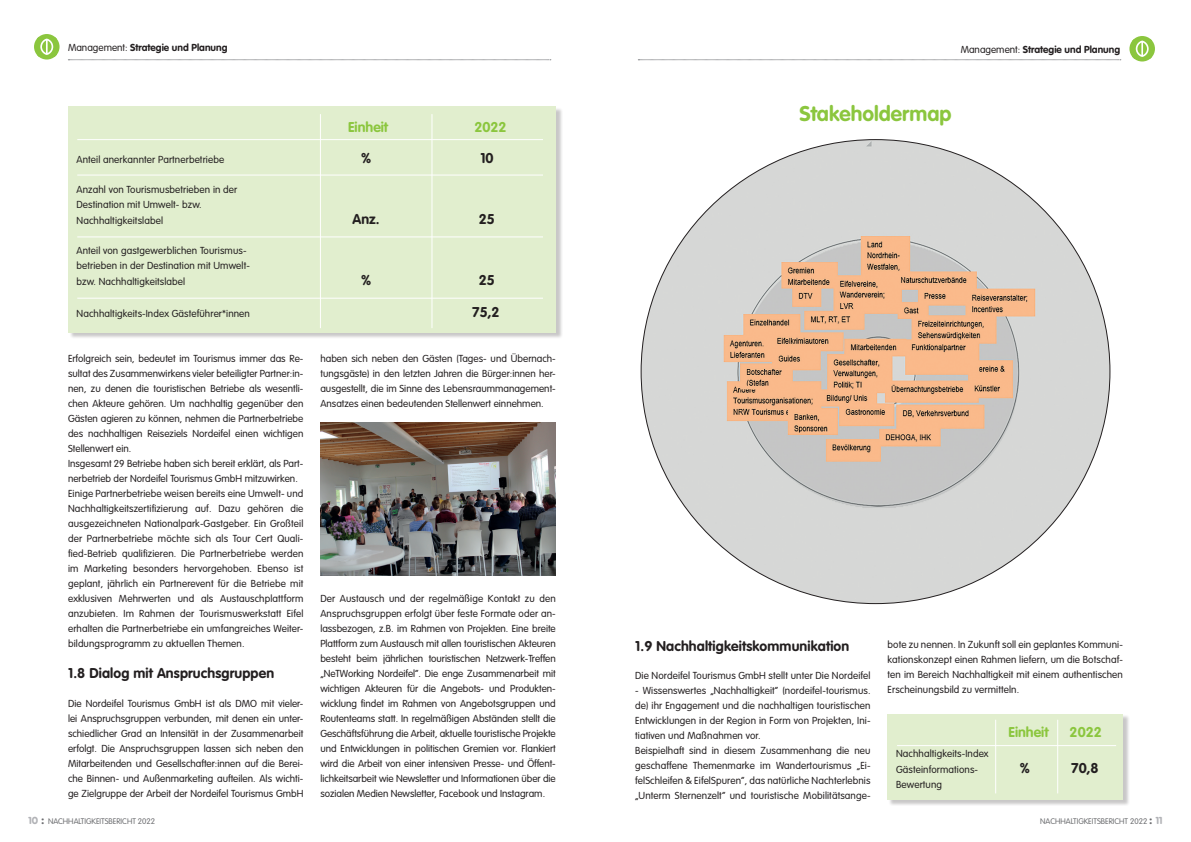
<style>
.page{position:relative;width:1191px;height:842px;background:#fff}
.page>*{position:absolute;margin:0;border:0;box-sizing:border-box;transform-origin:0 0}
.t1{font:700 21px "VAG Rounded";color:#8bc63e}
.t2{font:700 14px "VAG Rounded";letter-spacing:.01em;color:#231f20}
.t3{font:700 14px "VAG Rounded";color:#8bc63e}
.t4{font:300 10px/15px "VAG Rounded";letter-spacing:.01em;color:#231f20}
.t5{font:700 10px "VAG Rounded";color:#231f20}
.t6{font:300 8px "VAG Rounded";color:#6c6d70}
.s1{font-weight:300}
.s2{font-weight:900;font-size:10px;color:#b2b3b7}
.s3{font-weight:900;font-size:12px}
</style>
<div class="page">
<svg style="left:1129px;top:36px;width:26px;height:26px"></svg>
<div style="left:1132px;top:39px;width:20px;height:20px;background:#8bc63e"></div>
<svg style="left:1135px;top:41px;width:13px;height:16px"></svg>
<svg style="left:34px;top:34px;width:26px;height:26px"></svg>
<div style="left:37px;top:37px;width:20px;height:20px;background:#8bc63e"></div>
<svg style="left:40px;top:39px;width:13px;height:16px"></svg>
<svg style="left:68px;top:60px;width:483px;height:1px"></svg>
<svg style="left:638px;top:60px;width:482px;height:1px"></svg>
<img style="left:641px;top:140px;width:469px;height:464px">
<img style="left:320px;top:422px;width:236px;height:153px">
<div style="left:69px;top:107px;width:494px;height:232px;background:#231f20;opacity:.25"></div>
<div style="left:68px;top:106px;width:488px;height:226px;background:#e1eece"></div>
<hr style="left:77px;top:139px;width:466px;height:1px;background:#fff">
<hr style="left:77px;top:175px;width:466px;height:1px;background:#fff">
<hr style="left:77px;top:236px;width:466px;height:1px;background:#fff">
<hr style="left:77px;top:298px;width:466px;height:1px;background:#fff">
<hr style="left:320px;top:114px;width:1px;height:214px;background:#fff">
<hr style="left:431px;top:114px;width:1px;height:214px;background:#fff">
<div style="left:888px;top:714px;width:242px;height:92px;background:#231f20;opacity:.25"></div>
<div style="left:887px;top:714px;width:236px;height:85px;background:#e1eece"></div>
<hr style="left:897px;top:745px;width:219px;height:1px;background:#fff">
<hr style="left:995px;top:720px;width:1px;height:73px;background:#fff">
<hr style="left:1057px;top:720px;width:1px;height:73px;background:#fff">
<p class="t5" style="left:68px;top:41px;width:161px"><span class="s1">Management:</span> Strategie und Planung</p>
<p class="t5" style="left:960px;top:43px;width:161px"><span class="s1">Management:</span> Strategie und Planung</p>
<h2 class="t3" style="left:348px;top:119px;width:41px">Einheit</h2>
<h2 class="t3" style="left:474px;top:119px;width:34px">2022</h2>
<p class="t4" style="left:77px;top:152px;width:149px">Anteil anerkannter Partnerbetriebe</p>
<h2 class="t2" style="left:361px;top:150px;width:12px">%</h2>
<h2 class="t2" style="left:480px;top:150px;width:15px">10</h2>
<p class="t4" style="left:77px;top:182px;width:162px">Anzahl von Tourismusbetrieben in der<br>Destination mit Umwelt- bzw.</p>
<p class="t4" style="left:77px;top:213px;width:88px">Nachhaltigkeitslabel</p>
<h2 class="t2" style="left:352px;top:211px;width:29px">Anz.</h2>
<h2 class="t2" style="left:479px;top:211px;width:18px">25</h2>
<p class="t4" style="left:77px;top:243px;width:175px">Anteil von gastgewerblichen Tourismus&shy;betrieben in der Destination mit Umwelt-</p>
<p class="t4" style="left:77px;top:274px;width:110px">bzw. Nachhaltigkeitslabel</p>
<h2 class="t2" style="left:361px;top:272px;width:12px">%</h2>
<h2 class="t2" style="left:479px;top:272px;width:18px">25</h2>
<p class="t4" style="left:77px;top:306px;width:175px">Nachhaltigkeits-Index Gästeführer*innen</p>
<h2 class="t2" style="left:472px;top:304px;width:29px">75,2</h2>
<p class="t4" style="left:68px;top:351px;width:237px">Erfolgreich sein, bedeutet im Tourismus immer das Re&shy;sultat des Zusammenwirkens vieler beteiligter Partner:in&shy;nen, zu denen die touristischen Betriebe als wesentli&shy;chen Akteure gehören. Um nachhaltig gegenüber den Gästen agieren zu können, nehmen die Partnerbetriebe des nachhaltigen Reiseziels Nordeifel einen wichtigen Stellenwert ein.<br>Insgesamt 29 Betriebe haben sich bereit erklärt, als Part&shy;nerbetrieb der Nordeifel Tourismus GmbH mitzuwirken.<br>Einige Partnerbetriebe weisen bereits eine Umwelt- und Nachhaltigkeitszertifizierung auf. Dazu gehören die ausgezeichneten Nationalpark-Gastgeber. Ein Großteil der Partnerbetriebe möchte sich als Tour Cert Quali&shy;fied-Betrieb qualifizieren. Die Partnerbetriebe werden im Marketing besonders hervorgehoben. Ebenso ist geplant, jährlich ein Partnerevent für die Betriebe mit exklusiven Mehrwerten und als Austauschplattform anzubieten. Im Rahmen der Tourismuswerkstatt Eifel erhalten die Partnerbetriebe ein umfangreiches Weiter&shy;bildungsprogramm zu aktuellen Themen.</p>
<h2 class="t2" style="left:68px;top:665px;width:208px">1.8 Dialog mit Anspruchsgruppen</h2>
<p class="t4" style="left:68px;top:696px;width:237px;text-align:justify">Die Nordeifel Tourismus GmbH ist als DMO mit vieler&shy;lei Anspruchsgruppen verbunden, mit denen ein unter&shy;schiedlicher Grad an Intensität in der Zusammenarbeit erfolgt. Die Anspruchsgruppen lassen sich neben den Mitarbeitenden und Gesellschafter:innen auf die Berei&shy;che Binnen- und Außenmarketing aufteilen. Als wichti&shy;ge Zielgruppe der Arbeit der Nordeifel Tourismus GmbH</p>
<p class="t4" style="left:320px;top:351px;width:237px;text-align:justify">haben sich neben den Gästen (Tages- und Übernach&shy;tungsgäste) in den letzten Jahren die Bürger:innen her&shy;ausgestellt, die im Sinne des Lebensraummanagement-Ansatzes einen bedeutenden Stellenwert einnehmen.</p>
<p class="t4" style="left:320px;top:591px;width:237px;text-align:justify">Der Austausch und der regelmäßige Kontakt zu den Anspruchsgruppen erfolgt über feste Formate oder an&shy;lassbezogen, z.B. im Rahmen von Projekten. Eine breite Plattform zum Austausch mit allen touristischen Akteuren besteht beim jährlichen touristischen Netzwerk-Treffen „NeTWorking Nordeifel“. Die enge Zusammenarbeit mit wichtigen Akteuren für die Angebots- und Produkten&shy;wicklung findet im Rahmen von Angebotsgruppen und Routenteams statt. In regelmäßigen Abständen stellt die Geschäftsführung die Arbeit, aktuelle touristische Projekte und Entwicklungen in politischen Gremien vor. Flankiert wird die Arbeit von einer intensiven Presse- und Öffent&shy;lichkeitsarbeit wie Newsletter und Informationen über die sozialen Medien Newsletter, Facebook und Instagram.</p>
<h1 class="t1" style="left:799px;top:102px;width:154px">Stakeholdermap</h1>
<h2 class="t2" style="left:635px;top:637px;width:216px">1.9 Nachhaltigkeitskommunikation</h2>
<p class="t4" style="left:635px;top:668px;width:237px">Die Nordeifel Tourismus GmbH stellt unter Die Nordeifel</p>
<p class="t4" style="left:635px;top:683px;width:237px">- Wissenswertes „Nachhaltigkeit“ (nordeifel-tourismus. de) ihr Engagement und die nachhaltigen touristischen Entwicklungen in der Region in Form von Projekten, Ini&shy;tiativen und Maßnahmen vor.<br>Beispielhaft sind in diesem Zusammenhang die neu geschaffene Themenmarke im Wandertourismus „Ei&shy;felSchleifen &amp; EifelSpuren“, das natürliche Nachterlebnis „Unterm Sternenzelt“ und touristische Mobilitätsange-</p>
<p class="t4" style="left:887px;top:636px;width:237px;text-align:justify">bote zu nennen. In Zukunft soll ein geplantes Kommuni&shy;kationskonzept einen Rahmen liefern, um die Botschaf&shy;ten im Bereich Nachhaltigkeit mit einem authentischen Erscheinungsbild zu vermitteln.</p>
<h2 class="t3" style="left:1008px;top:723px;width:41px">Einheit</h2>
<h2 class="t3" style="left:1069px;top:723px;width:34px">2022</h2>
<p class="t4" style="left:896px;top:745px;width:94px;line-height:16px">Nachhaltigkeits-Index<br>Gästeinformations-</p>
<h2 class="t2" style="left:1019px;top:759px;width:12px">%</h2>
<h2 class="t2" style="left:1071px;top:759px;width:29px">70,8</h2>
<p class="t4" style="left:896px;top:776px;width:48px">Bewertung</p>
<p class="t6" style="left:28px;top:816px;width:128px"><span class="s2">10</span> <span class="s3">:</span> NACHHALTIGKEITSBERICHT 2022</p>
<p class="t6" style="left:1040px;top:816px;width:124px">NACHHALTIGKEITSBERICHT 2022 <span class="s3">:</span> <span class="s2">11</span></p>
</div>
